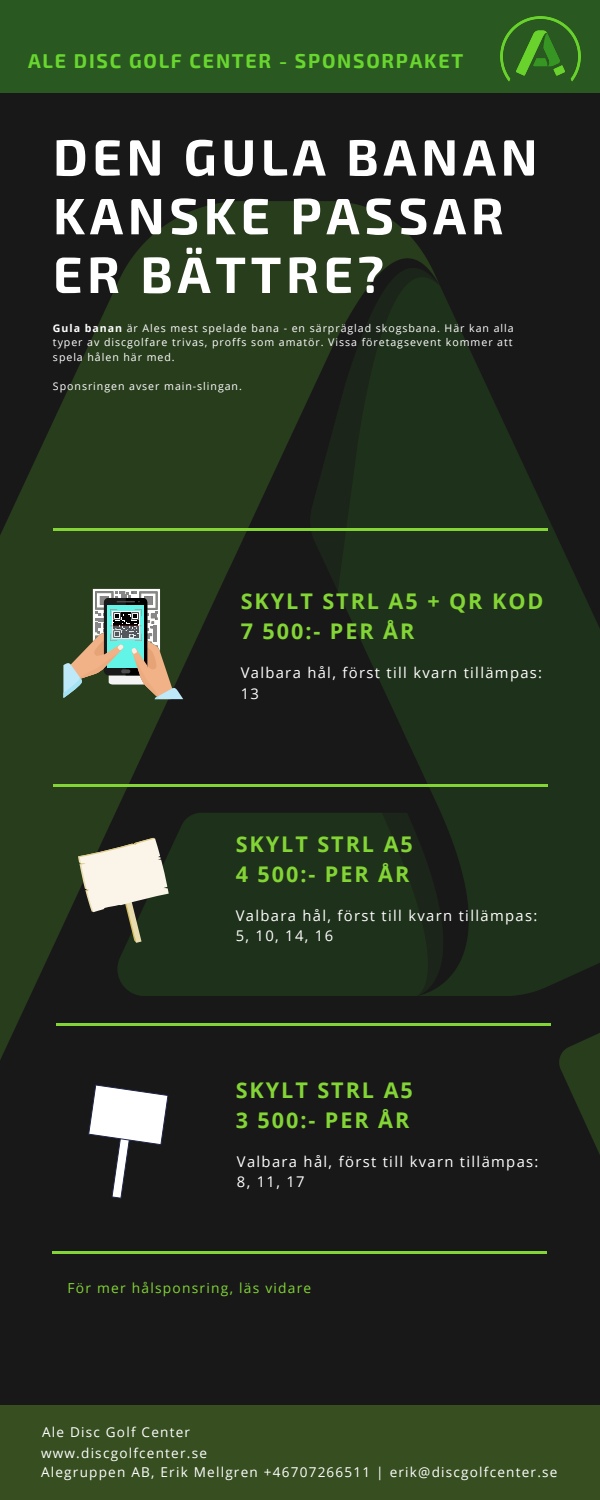
<style>
.page{position:relative;width:600px;height:1500px;background:#181818}
.page>*{position:absolute;margin:0;border:0;box-sizing:border-box;transform-origin:0 0}
.t1{font:700 51.2px/58.7px "Exo 2";letter-spacing:.09em;color:#fff}
.t2{font:700 21.6px/30px "Open Sans";letter-spacing:.09em;color:#83d536}
.t3{font:700 19.7px "Exo 2";letter-spacing:.09em;color:#69d630}
.t4{font:14.8px/20.2px "Open Sans";letter-spacing:.09em;color:#fff}
.t5{font:13.8px "Open Sans";letter-spacing:.09em;color:#83d536}
.t6{font:13.6px/18.8px "Open Sans";letter-spacing:.09em;color:#fff}
.t7{font:10.6px/14.7px "Open Sans";letter-spacing:.09em;color:#fff;text-align:justify}
.s1{font-weight:700}
</style>
<div class="page">
<img style="left:0;top:201px;width:600px;height:1053px">
<div style="left:0;top:1405px;width:600px;height:95px;background:#364e20"></div>
<div style="left:0;top:0;width:600px;height:93px;background:#295920"></div>
<hr style="left:53px;top:528px;width:494px;height:2px;background:#83d536">
<hr style="left:53px;top:784px;width:494px;height:2px;background:#83d536">
<hr style="left:56px;top:1023px;width:494px;height:2px;background:#83d536">
<hr style="left:52px;top:1251px;width:494px;height:2px;background:#83d536">
<svg style="left:63px;top:589px;width:120px;height:110px;background:#717e69"></svg>
<svg style="left:78px;top:838px;width:91px;height:105px"></svg>
<svg style="left:88px;top:1084px;width:80px;height:115px"></svg>
<img style="left:501px;top:16px;width:80px;height:65px">
<h3 class="t3" style="left:28px;top:48px;width:437px">ALE DISC GOLF CENTER - SPONSORPAKET</h3>
<p class="t1" style="left:53px;top:125px;width:486px">DEN GULA BANAN<br>KANSKE PASSAR<br>ER BÄTTRE?</p>
<h1 class="t7" style="left:53px;top:320px;width:462px"><span class="s1">Gula banan</span> är Ales mest spelade bana - en särpräglad skogsbana. Här kan alla typer av discgolfare trivas, proffs som amatör. Vissa företagsevent kommer att spela hålen här med.</h1>
<p class="t7" style="left:53px;top:379px;width:190px">Sponsringen avser main-slingan.</p>
<h2 class="t2" style="left:241px;top:586px;width:304px">SKYLT STRL A5 + QR KOD<br>7 500:- PER ÅR</h2>
<p class="t4" style="left:241px;top:663px;width:303px">Valbara hål, först till kvarn tillämpas:<br>13</p>
<p class="t2" style="left:236px;top:828px;width:179px">SKYLT STRL A5<br>4 500:- PER ÅR</p>
<p class="t4" style="left:236px;top:905px;width:303px">Valbara hål, först till kvarn tillämpas:<br>5, 10, 14, 16</p>
<h2 class="t2" style="left:236px;top:1074px;width:179px">SKYLT STRL A5<br>3 500:- PER ÅR</h2>
<p class="t4" style="left:237px;top:1151px;width:303px">Valbara hål, först till kvarn tillämpas:<br>8, 11, 17</p>
<p class="t5" style="left:68px;top:1279px;width:245px">För mer hålsponsring, läs vidare</p>
<p class="t6" style="left:42px;top:1423px;width:150px">Ale Disc Golf Center</p>
<p class="t6" style="left:41px;top:1443px;width:518px">www.discgolfcenter.se<br>Alegruppen AB, Erik Mellgren +46707266511 | erik@discgolfcenter.se</p>
</div>
